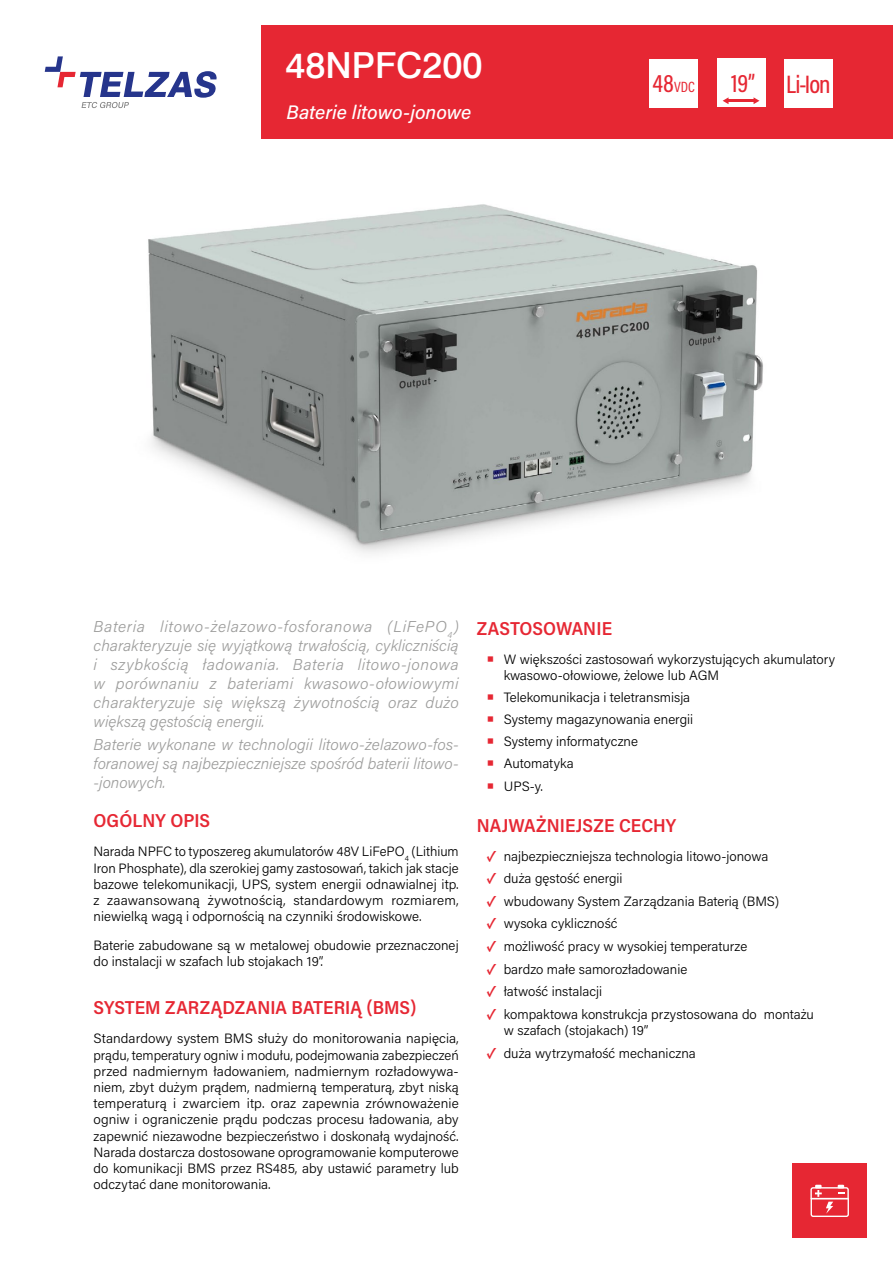
<style>
.page{position:relative;width:893px;height:1263px;background:#fff}
.page>*{position:absolute;margin:0;border:0;box-sizing:border-box;transform-origin:0 0}
.t1{font:36px "Swis 721 Md EU";color:#fff}
.t2{font:500 25.5px "Acumin Pro Cond";letter-spacing:-.03em;color:#e62733}
.t3{font:italic 500 19.5px "Acumin Pro";color:#fff}
.t4{font:600 18.75px "Acumin Pro Semi Cond";color:#e62733}
.t5{font:italic 300 15.75px/18.9px "Acumin Pro";letter-spacing:.005em;color:#9d9d9c;text-align:justify}
.t6{font:15px "Acumin Pro Cond";color:#e62733}
.t7{font:300 13.5px/16.2px "Acumin Pro";color:#000}
.s1{font-weight:500;font-size:25.5px}
.s2{font-weight:700;color:#e62733}
</style>
<div class="page">
<img style="left:148px;top:204px;width:615px;height:350px">
<div style="left:261px;top:25px;width:632px;height:114px;background:#e62733"></div>
<svg style="left:45px;top:56px;width:172px;height:52px"></svg>
<div style="left:717px;top:59px;width:48px;height:48px;background:#fff"></div>
<hr style="left:727px;top:100px;width:28px;height:2px;background:#e62733">
<svg style="left:754px;top:97px;width:5px;height:7px"></svg>
<svg style="left:723px;top:97px;width:5px;height:7px"></svg>
<div style="left:784px;top:59px;width:49px;height:49px;background:#fff"></div>
<div style="left:792px;top:1163px;width:75px;height:75px;background:#e62733"></div>
<svg style="left:810px;top:1185px;width:39px;height:32px"></svg>
<div style="left:649px;top:59px;width:49px;height:48px;background:#fff"></div>
<h1 class="t1" style="left:285px;top:43px;width:199px">48NPFC200</h1>
<h3 class="t3" style="left:286px;top:98px;width:186px">Baterie litowo-jonowe</h3>
<p class="t6" style="left:652px;top:78px;width:44px"><span class="s1">48</span>VDC</p>
<h2 class="t2" style="left:731px;top:68px;width:101px">19” Li-Ion</h2>
<p class="t5" style="left:94px;top:617px;width:367px">Bateria litowo-żelazowo-fosforanowa (LiFePO<sub>4</sub> ) charakteryzuje się wyjątkową trwałością, cykliczniścią i szybkością ładowania. Bateria litowo-jonowa w porównaniu z bateriami kwasowo-ołowiowymi charakteryzuje się większą żywotnością oraz dużo większą gęstością energii.</p>
<p class="t5" style="left:94px;top:734px;width:367px">Baterie wykonane w technologii litowo-żelazowo-fos&shy;foranowej są najbezpieczniejsze spośród baterii litowo--jonowych.</p>
<h3 class="t4" style="left:94px;top:808px;width:118px">OGÓLNY OPIS</h3>
<p class="t7" style="left:94px;top:843px;width:367px;text-align:justify">Narada NPFC to typoszereg akumulatorów 48V LiFePO<sub>4</sub> (Lithium Iron Phosphate), dla szerokiej gamy zastosowań, takich jak stacje bazowe telekomunikacji, UPS, system energii odnawialnej itp. z zaawansowaną żywotnością, standardowym rozmiarem, niewielką wagą i odpornością na czynniki środowiskowe.</p>
<p class="t7" style="left:94px;top:937px;width:367px">Baterie zabudowane są w metalowej obudowie przeznaczonej do instalacji w szafach lub stojakach 19”.</p>
<h3 class="t4" style="left:94px;top:995px;width:324px">SYSTEM ZARZĄDZANIA BATERIĄ (BMS)</h3>
<p class="t7" style="left:94px;top:1030px;width:367px;text-align:justify">Standardowy system BMS służy do monitorowania napięcia, prądu, temperatury ogniw i modułu, podejmowania zabezpieczeń przed nadmiernym ładowaniem, nadmiernym rozładowywa&shy;niem, zbyt dużym prądem, nadmierną temperaturą, zbyt niską temperaturą i zwarciem itp. oraz zapewnia zrównoważenie ogniw i ograniczenie prądu podczas procesu ładowania, aby zapewnić niezawodne bezpieczeństwo i doskonałą wydajność.<br>Narada dostarcza dostosowane oprogramowanie komputerowe do komunikacji BMS przez RS485, aby ustawić parametry lub odczytać dane monitorowania.</p>
<h3 class="t4" style="left:477px;top:615px;width:137px">ZASTOSOWANIE</h3>
<p class="t7" style="left:504px;top:650px;width:333px">W większości zastosowań wykorzystujących akumulatory kwasowo-ołowiowe, żelowe lub AGM</p>
<p class="t7" style="left:504px;top:686px;width:191px;line-height:22.2px">Telekomunikacja i teletransmisja<br>Systemy magazynowania energii<br>Systemy informatyczne<br>Automatyka<br>UPS-y.</p>
<h3 class="t4" style="left:477px;top:812px;width:201px">NAJWAŻNIEJSZE CECHY</h3>
<p class="t7" style="left:487px;top:847px;width:283px"><span class="s2">✓</span> najbezpieczniejsza technologia litowo-jonowa</p>
<p class="t7" style="left:487px;top:870px;width:137px"><span class="s2">✓</span> duża gęstość energii</p>
<p class="t7" style="left:487px;top:892px;width:294px"><span class="s2">✓</span> wbudowany System Zarządzania Baterią (BMS)</p>
<p class="t7" style="left:487px;top:915px;width:132px"><span class="s2">✓</span> wysoka cykliczność</p>
<p class="t7" style="left:487px;top:938px;width:262px"><span class="s2">✓</span> możliwość pracy w wysokiej temperaturze</p>
<p class="t7" style="left:487px;top:960px;width:202px"><span class="s2">✓</span> bardzo małe samorozładowanie</p>
<p class="t7" style="left:487px;top:983px;width:117px"><span class="s2">✓</span> łatwość instalacji</p>
<p class="t7" style="left:504px;top:1005px;width:312px;text-indent:-17px"><span class="s2">✓</span> kompaktowa konstrukcja przystosowana do montażu w szafach (stojakach) 19”</p>
<p class="t7" style="left:487px;top:1044px;width:211px"><span class="s2">✓</span> duża wytrzymałość mechaniczna</p>
</div>
